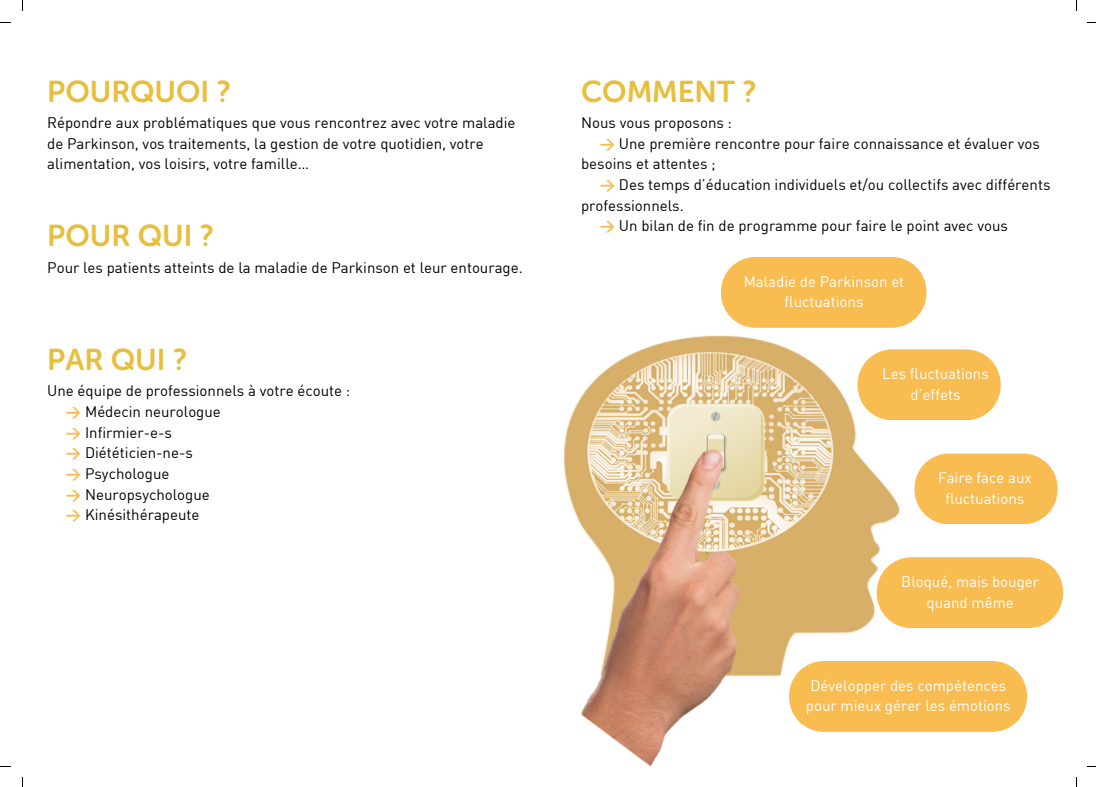
<style>
.page{position:relative;width:1096px;height:787px;background:#fff}
.page>*{position:absolute;margin:0;border:0;box-sizing:border-box;transform-origin:0 0}
.t1{font:30px "Museo Sans Rounded 700";color:#e8be3e}
.t2{font:15px/20.6px "DIN";color:#000}
.t3{font:15px/20.6px "DIN";color:#fff;text-align:center}
.s1{font-weight:700;color:#f9bc51}
</style>
<div class="page">
<svg style="left:721px;top:257px;width:205px;height:71px;background:#f9c05d"></svg>
<img style="left:563px;top:335px;width:337px;height:432px">
<svg style="left:857px;top:349px;width:143px;height:71px;background:#f9c363"></svg>
<svg style="left:914px;top:453px;width:143px;height:71px;background:#f9c363"></svg>
<svg style="left:876px;top:557px;width:186px;height:71px;background:#f9c15f"></svg>
<svg style="left:789px;top:661px;width:237px;height:71px;background:#f9c05b"></svg>
<p class="t1" style="left:47px;top:74px;width:185px">POURQUOI ?</p>
<p class="t2" style="left:47px;top:112px;width:470px">Répondre aux problématiques que vous rencontrez avec votre maladie de Parkinson, vos traitements, la gestion de votre quotidien, votre alimentation, vos loisirs, votre famille…</p>
<p class="t1" style="left:47px;top:218px;width:168px">POUR QUI ?</p>
<p class="t2" style="left:47px;top:256px;width:477px">Pour les patients atteints de la maladie de Parkinson et leur entourage.</p>
<p class="t1" style="left:47px;top:342px;width:141px">PAR QUI ?</p>
<p class="t2" style="left:47px;top:380px;width:304px">Une équipe de professionnels à votre écoute :</p>
<p class="t2" style="left:66px;top:401px;width:156px"><span class="s1">&gt;</span> Médecin neurologue</p>
<p class="t2" style="left:66px;top:421px;width:108px"><span class="s1">&gt;</span> Infirmier-e-s</p>
<p class="t2" style="left:66px;top:442px;width:128px"><span class="s1">&gt;</span> Diététicien-ne-s</p>
<p class="t2" style="left:66px;top:463px;width:105px"><span class="s1">&gt;</span> Psychologue</p>
<p class="t2" style="left:66px;top:483px;width:145px"><span class="s1">&gt;</span> Neuropsychologue</p>
<p class="t2" style="left:66px;top:504px;width:135px"><span class="s1">&gt;</span> Kinésithérapeute</p>
<p class="t1" style="left:581px;top:74px;width:177px">COMMENT ?</p>
<p class="t2" style="left:581px;top:112px;width:152px">Nous vous proposons :</p>
<p class="t2" style="left:581px;top:133px;width:460px;text-indent:19px"><span class="s1">&gt;</span> Une première rencontre pour faire connaissance et évaluer vos besoins et attentes ;</p>
<p class="t2" style="left:581px;top:174px;width:471px;text-indent:19px"><span class="s1">&gt;</span> Des temps d’éducation individuels et/ou collectifs avec différents professionnels.</p>
<p class="t2" style="left:599px;top:215px;width:409px"><span class="s1">&gt;</span> Un bilan de fin de programme pour faire le point avec vous</p>
<p class="t3" style="left:743px;top:270px;width:162px">Maladie de Parkinson et fluctuations</p>
<p class="t3" style="left:882px;top:363px;width:108px">Les fluctuations d’effets</p>
<p class="t3" style="left:937px;top:467px;width:95px">Faire face aux fluctuations</p>
<p class="t3" style="left:901px;top:571px;width:139px">Bloqué, mais bouger quand même</p>
<p class="t3" style="left:805px;top:675px;width:206px">Développer des compétences pour mieux gérer les émotions</p>
</div>
